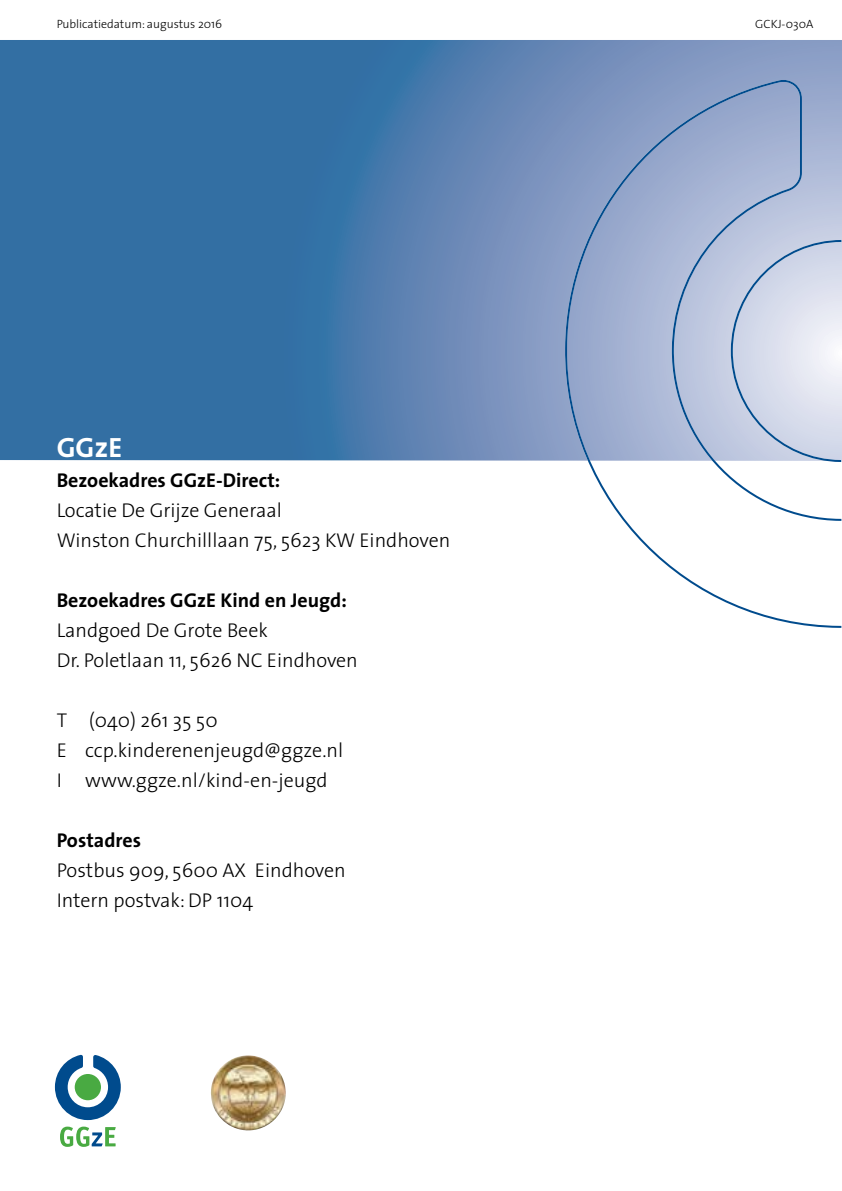
<style>
.page{position:relative;width:842px;height:1191px;background:#fff}
.page>*{position:absolute;margin:0;border:0;box-sizing:border-box;transform-origin:0 0}
.t1{font:28px "The Sans Bold Caps";color:#fff}
.t2{font:300 20px/30px "The Sans";color:#000}
.t3{font:700 20px "The Sans";color:#000}
.t4{font:300 12px "The Sans";color:#000}
</style>
<div class="page">
<svg style="left:55px;top:1054px;width:66px;height:66px"></svg>
<svg style="left:60px;top:1126px;width:56px;height:20px"></svg>
<svg style="left:0;top:40px;width:842px;height:421px;background:#4879ab"></svg>
<svg style="left:565px;top:79px;width:277px;height:549px"></svg>
<img style="left:211px;top:1055px;width:75px;height:75px">
<p class="t4" style="left:57px;top:14px;width:167px">Publicatiedatum: augustus 2016</p>
<p class="t4" style="left:755px;top:14px;width:60px">GCKJ-030A</p>
<h1 class="t1" style="left:57px;top:424px;width:67px">GGzE</h1>
<p class="t3" style="left:57px;top:463px;width:225px">Bezoekadres GGzE-Direct:</p>
<p class="t2" style="left:57px;top:494px;width:395px">Locatie De Grijze Generaal<br>Winston Churchilllaan 75, 5623 KW Eindhoven</p>
<p class="t3" style="left:57px;top:583px;width:292px">Bezoekadres GGzE Kind en Jeugd:</p>
<p class="t2" style="left:57px;top:614px;width:303px">Landgoed De Grote Beek<br>Dr. Poletlaan 11, 5626 NC Eindhoven</p>
<p class="t2" style="left:57px;top:704px;width:288px">T (040) 261 35 50<br>E ccp.kinderenenjeugd@ggze.nl<br>I www.ggze.nl/kind-en-jeugd</p>
<p class="t3" style="left:57px;top:823px;width:86px">Postadres</p>
<p class="t2" style="left:57px;top:854px;width:291px">Postbus 909, 5600 AX Eindhoven<br>Intern postvak: DP 1104</p>
</div>
